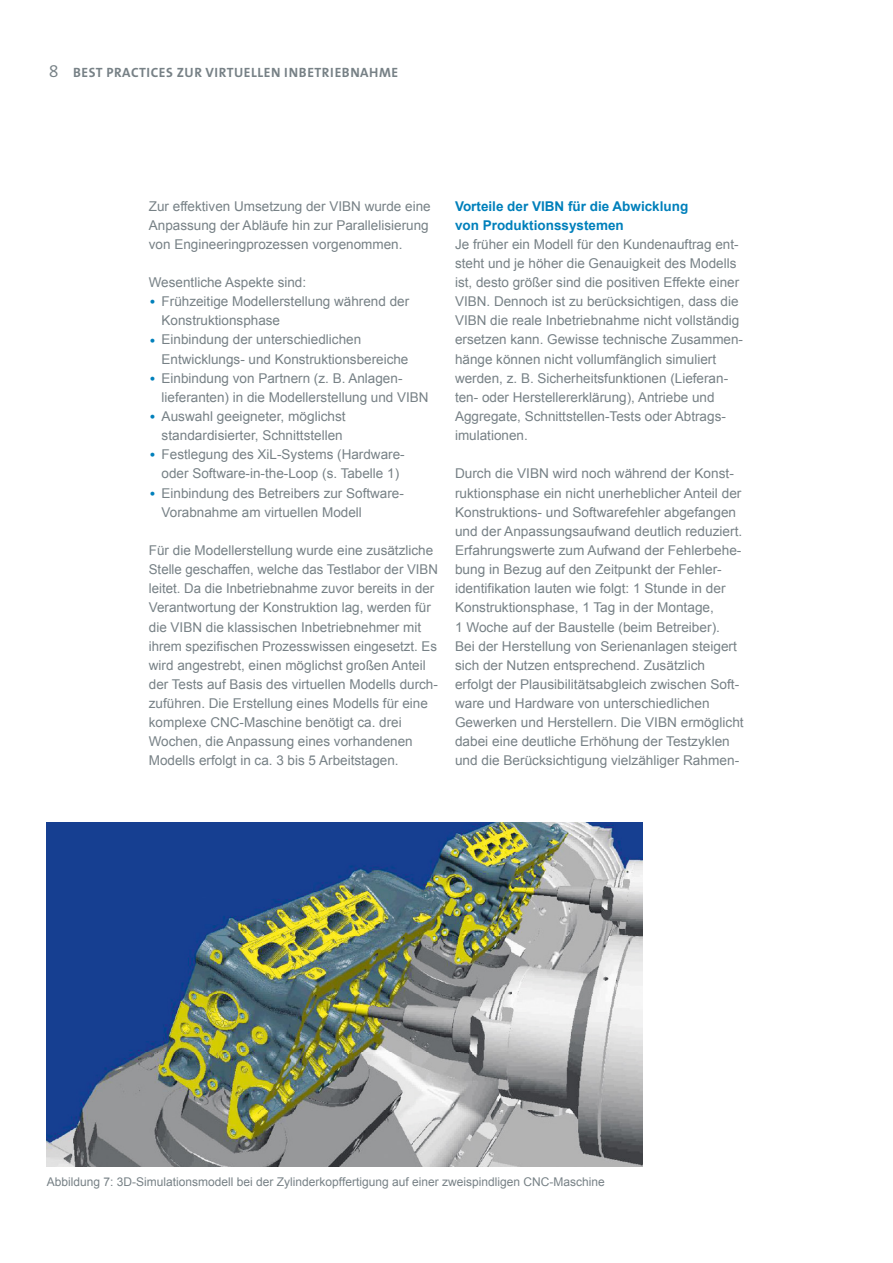
<style>
.page{position:relative;width:893px;height:1263px;background:#fff}
.page>*{position:absolute;margin:0;border:0;box-sizing:border-box;transform-origin:0 0}
.BodytextDT{font:13.5px/19.2px "Arial";color:#778186}
.ZwischenüberschriftD{font:700 13.5px/19.2px "Arial";color:#0080bb}
.t1{font:700 13.5px "The Sans B Plus W7";letter-spacing:.04em;color:#778186}
.Bildunterschrift{font:12px "Arial";color:#778186}
.s1{font-family:"The Sans B Plus W4";font-weight:300;font-size:18px}
.s2{font-family:"The Sans B Plus W4";font-weight:300;font-size:18px;color:#0080bb}
</style>
<div class="page">
<img style="left:47px;top:823px;width:595px;height:343px">
<p class="t1" style="left:49px;top:63px;width:351px"><span class="s1">8</span> BEST PRACTICES ZUR VIRTUELLEN INBETRIEBNAHME</p>
<p class="BodytextDT" style="left:149px;top:196px;width:283px">Zur effektiven Umsetzung der VIBN wurde eine<br>Anpassung der Abläufe hin zur Parallelisierung von Engineeringprozessen vorgenommen.</p>
<p class="BodytextDT" style="left:149px;top:273px;width:159px">Wesentliche Aspekte sind:</p>
<p class="BodytextDT" style="left:162px;top:292px;width:249px;text-indent:-13px"><span class="s2">•</span> Frühzeitige Modellerstellung während der<br>Konstruktionsphase</p>
<p class="BodytextDT" style="left:162px;top:330px;width:248px;text-indent:-13px"><span class="s2">•</span> Einbindung der unterschiedlichen<br>Entwicklungs- und Konstruktionsbereiche</p>
<p class="BodytextDT" style="left:162px;top:368px;width:269px;text-indent:-13px"><span class="s2">•</span> Einbindung von Partnern (z. B. Anlagen&shy;lieferanten) in die Modellerstellung und VIBN</p>
<p class="BodytextDT" style="left:149px;top:407px;width:198px;text-align:right"><span class="s2">•</span> Auswahl geeigneter, möglichst standardisierter, Schnittstellen</p>
<p class="BodytextDT" style="left:149px;top:445px;width:257px;text-align:center"><span class="s2">•</span> Festlegung des XiL-Systems (Hardware&shy;oder Software-in-the-Loop (s. Tabelle 1)</p>
<p class="BodytextDT" style="left:162px;top:483px;width:244px;text-indent:-13px"><span class="s2">•</span> Einbindung des Betreibers zur Software-<br>Vorabnahme am virtuellen Modell</p>
<p class="BodytextDT" style="left:149px;top:541px;width:291px">Für die Modellerstellung wurde eine zusätzliche Stelle geschaffen, welche das Testlabor der VIBN leitet. Da die Inbetriebnahme zuvor bereits in der Verantwortung der Konstruktion lag, werden für die VIBN die klassischen Inbetriebnehmer mit ihrem spezifischen Prozesswissen eingesetzt. Es wird angestrebt, einen möglichst großen Anteil der Tests auf Basis des virtuellen Modells durch&shy;zuführen. Die Erstellung eines Modells für eine komplexe CNC-Maschine benötigt ca. drei Wochen, die Anpassung eines vorhandenen Modells erfolgt in ca. 3 bis 5 Arbeitstagen.</p>
<p class="ZwischenüberschriftD" style="left:455px;top:197px;width:235px">Vorteile der VIBN für die Abwicklung von Produktionssystemen</p>
<p class="BodytextDT" style="left:455px;top:235px;width:290px">Je früher ein Modell für den Kundenauftrag ent&shy;steht und je höher die Genauigkeit des Modells ist, desto größer sind die positiven Effekte einer VIBN. Dennoch ist zu berücksichtigen, dass die VIBN die reale Inbetriebnahme nicht vollständig ersetzen kann. Gewisse technische Zusammen&shy;hänge können nicht vollumfänglich simuliert werden, z. B. Sicherheitsfunktionen (Lieferan&shy;ten- oder Herstellererklärung), Antriebe und Aggregate, Schnittstellen-Tests oder Abtrags&shy;imulationen.</p>
<p class="BodytextDT" style="left:455px;top:464px;width:290px">Durch die VIBN wird noch während der Konst&shy;ruktionsphase ein nicht unerheblicher Anteil der Konstruktions- und Softwarefehler abgefangen und der Anpassungsaufwand deutlich reduziert.<br>Erfahrungswerte zum Aufwand der Fehlerbehe&shy;bung in Bezug auf den Zeitpunkt der Fehler&shy;identifikation lauten wie folgt: 1 Stunde in der Konstruktionsphase, 1 Tag in der Montage,<br>1 Woche auf der Baustelle (beim Betreiber).<br>Bei der Herstellung von Serienanlagen steigert sich der Nutzen entsprechend. Zusätzlich erfolgt der Plausibilitätsabgleich zwischen Soft&shy;ware und Hardware von unterschiedlichen Gewerken und Herstellern. Die VIBN ermöglicht dabei eine deutliche Erhöhung der Testzyklen und die Berücksichtigung vielzähliger Rahmen-</p>
<p class="Bildunterschrift" style="left:47px;top:1174px;width:560px">Abbildung 7: 3D-Simulationsmodell bei der Zylinderkopffertigung auf einer zweispindligen CNC-Maschine</p>
</div>
